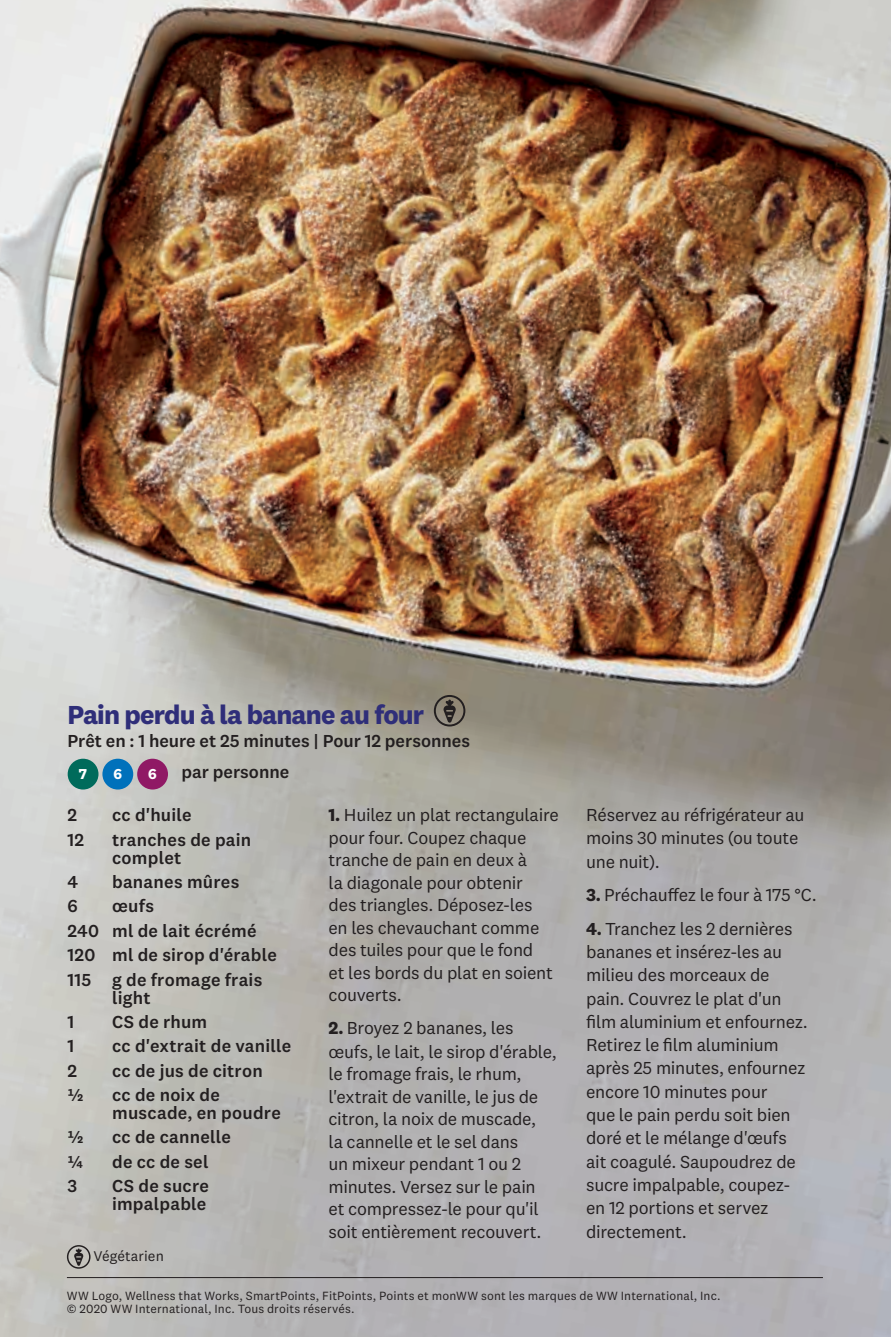
<style>
.page{position:relative;width:891px;height:1337px;background:#fff}
.page>*{position:absolute;margin:0;border:0;box-sizing:border-box;transform-origin:0 0}
.t1{font:700 27px "National 2";letter-spacing:-.03em;color:#2f2e79}
.t2{font:18px/23.4px "National 2";letter-spacing:-.015em;color:#231f20}
.t3{font:500 18px/18px "National 2";letter-spacing:.01em;color:#231f20}
.t4{font:700 14.85px "National 2";color:#fff}
.t5{font:14.62px "National 2";letter-spacing:.005em;color:#231f20}
.t6{font:12.38px/13.5px "National 2";letter-spacing:.01em;color:#231f20}
.s1{font-weight:700}
</style>
<div class="page">
<img style="left:0;top:0;width:891px;height:1336px">
<svg style="left:434px;top:695px;width:31px;height:31px"></svg>
<div style="left:68px;top:758px;width:31px;height:31px;background:#006b5b;border-radius:50%"></div>
<div style="left:102px;top:758px;width:31px;height:31px;background:#0071bb;border-radius:50%"></div>
<div style="left:137px;top:758px;width:31px;height:31px;background:#901965;border-radius:50%"></div>
<hr style="left:67px;top:1277px;width:756px;height:1px;background:#231f20">
<svg style="left:67px;top:1245px;width:24px;height:23px"></svg>
<h1 class="t1" style="left:68px;top:698px;width:358px">Pain perdu à la banane au four</h1>
<p class="t3" style="left:68px;top:731px;width:404px">Prêt en : 1 heure et 25 minutes | Pour 12 personnes</p>
<p class="t4" style="left:79px;top:764px;width:10px">7</p>
<p class="t4" style="left:113px;top:764px;width:10px">6</p>
<p class="t4" style="left:148px;top:764px;width:10px">6</p>
<p class="t3" style="left:68px;top:806px;width:11px">2</p>
<p class="t3" style="left:112px;top:806px;width:81px">cc d'huile</p>
<p class="t3" style="left:68px;top:830px;width:18px">12</p>
<p class="t3" style="left:112px;top:830px;width:141px">tranches de pain complet</p>
<p class="t3" style="left:68px;top:872px;width:12px">4</p>
<p class="t3" style="left:112px;top:872px;width:129px">bananes mûres</p>
<p class="t3" style="left:68px;top:897px;width:12px">6</p>
<p class="t3" style="left:182px;top:763px;width:109px">par personne</p>
<p class="t2" style="left:328px;top:803px;width:232px;line-height:22.5px"><span class="s1">1.</span> Huilez un plat rectangulaire pour four. Coupez chaque tranche de pain en deux à<br>la diagonale pour obtenir<br>des triangles. Déposez-les<br>en les chevauchant comme des tuiles pour que le fond<br>et les bords du plat en soient couverts.</p>
<p class="t2" style="left:328px;top:1016px;width:230px;line-height:22.7px"><span class="s1">2.</span> Broyez 2 bananes, les œufs, le lait, le sirop d'érable, le fromage frais, le rhum, l'extrait de vanille, le jus de citron, la noix de muscade,<br>la cannelle et le sel dans<br>un mixeur pendant 1 ou 2 minutes. Versez sur le pain<br>et compressez-le pour qu'il soit entièrement recouvert.</p>
<p class="t3" style="left:68px;top:894px;width:211px;line-height:24.3px;text-indent:45px">œufs<br>240 ml de lait écrémé<br>120 ml de sirop d'érable<br>115 g de fromage frais</p>
<p class="t3" style="left:112px;top:988px;width:40px">light</p>
<p class="t3" style="left:68px;top:1012px;width:8px">1</p>
<p class="t3" style="left:112px;top:1012px;width:97px">CS de rhum</p>
<p class="t3" style="left:68px;top:1037px;width:8px">1</p>
<p class="t3" style="left:112px;top:1037px;width:181px">cc d'extrait de vanille</p>
<p class="t3" style="left:68px;top:1061px;width:11px">2</p>
<p class="t3" style="left:112px;top:1061px;width:152px">cc de jus de citron</p>
<p class="t3" style="left:68px;top:1085px;width:18px">½</p>
<p class="t3" style="left:112px;top:1085px;width:170px">cc de noix de muscade, en poudre</p>
<p class="t3" style="left:68px;top:1128px;width:18px">½</p>
<p class="t3" style="left:112px;top:1128px;width:120px">cc de cannelle</p>
<p class="t3" style="left:68px;top:1152px;width:17px">¼</p>
<p class="t3" style="left:112px;top:1152px;width:98px">de cc de sel</p>
<p class="t3" style="left:68px;top:1176px;width:11px">3</p>
<p class="t3" style="left:112px;top:1176px;width:98px">CS de sucre impalpable</p>
<p class="t2" style="left:586px;top:803px;width:220px">Réservez au réfrigérateur au moins 30 minutes (ou toute une nuit).</p>
<p class="t2" style="left:586px;top:883px;width:232px"><span class="s1">3.</span> Préchauffez le four à 175 °C.</p>
<p class="t2" style="left:586px;top:916px;width:223px"><span class="s1">4.</span> Tranchez les 2 dernières bananes et insérez-les au milieu des morceaux de pain. Couvrez le plat d'un film aluminium et enfournez.<br>Retirez le film aluminium après 25 minutes, enfournez encore 10 minutes pour<br>que le pain perdu soit bien doré et le mélange d'œufs ait coagulé. Saupoudrez de sucre impalpable, coupez&shy;en 12 portions et servez directement.</p>
<p class="t5" style="left:93px;top:1247px;width:72px">Végétarien</p>
<p class="t6" style="left:67px;top:1288px;width:655px">WW Logo, Wellness that Works, SmartPoints, FitPoints, Points et monWW sont les marques de WW International, Inc. © 2020 WW International, Inc. Tous droits réservés.</p>
</div>
